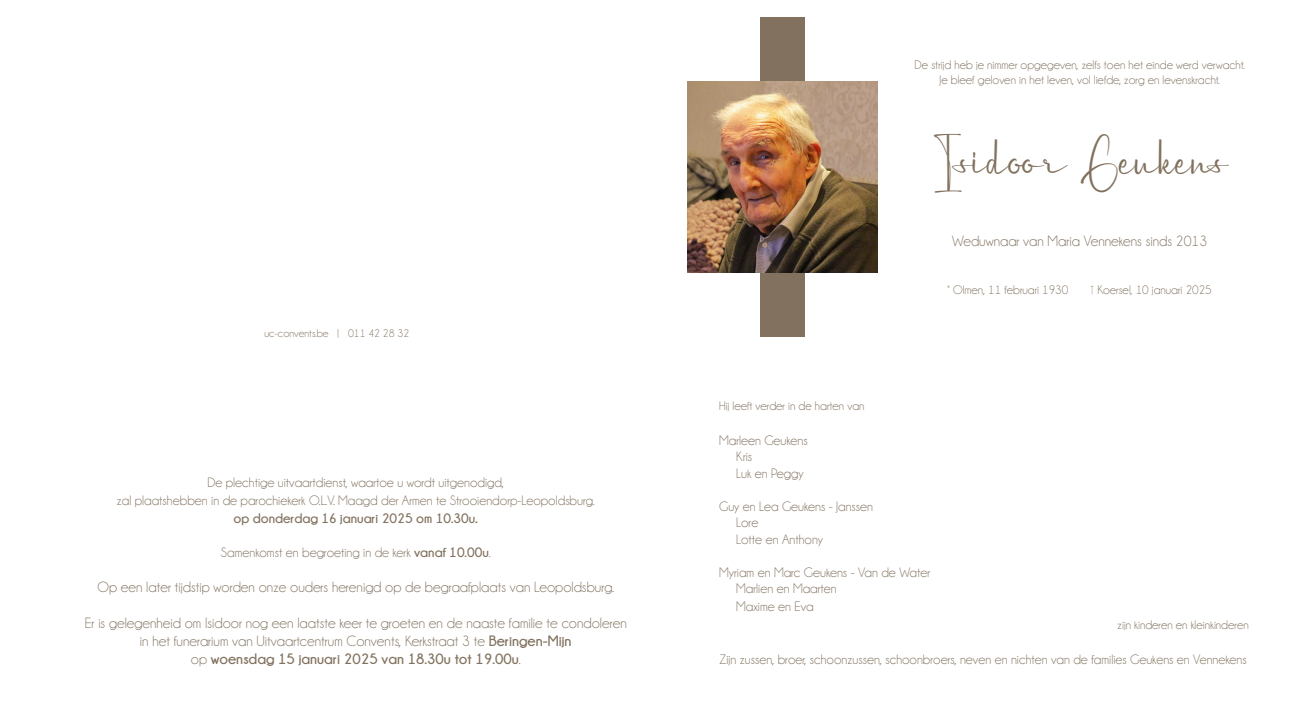
<style>
.page{position:relative;width:1312px;height:709px;background:#fff}
.page>*{position:absolute;margin:0;border:0;box-sizing:border-box;transform-origin:0 0}
.t1{font:36.25px "A Star Demo";color:#81715e}
.t2{font:15px "Champagne&Limousines";color:#81715e}
.t3{font:700 15px "Champagne&Limousines";color:#81715e}
.t4{font:13.75px "Champagne&Limousines";color:#81715e}
.t5{font:700 13.75px "Champagne&Limousines";color:#81715e}
.t6{font:12.5px "Champagne&Limousines";color:#81715e}
.t7{font:11.25px "Champagne&Limousines";color:#81715e}
.s1{font-size:15px}
.s2{font-weight:700}
.s3{font-weight:400}
</style>
<div class="page">
<div style="left:759px;top:18px;width:45px;height:319px;background:#81715e"></div>
<img style="left:687px;top:82px;width:190px;height:190px">
<p class="t7" style="left:264px;top:327px;width:146px">uc-convents.be | 011 42 28 32</p>
<p class="t4" style="left:207px;top:475px;width:298px">De plechtige uitvaartdienst, waartoe u wordt uitgenodigd,</p>
<p class="t4" style="left:117px;top:493px;width:479px">zal plaatshebben in de parochiekerk O.L.V. Maagd der Armen te Strooiendorp-Leopoldsburg.</p>
<p class="t5" style="left:233px;top:510px;width:246px">op donderdag 16 januari 2025 om 10.30u<span class="s1">.</span></p>
<p class="t4" style="left:221px;top:545px;width:271px">Samenkomst en begroeting in de kerk <span class="s2">vanaf 10.00u</span>.</p>
<p class="t2" style="left:97px;top:579px;width:518px">Op een later tijdstip worden onze ouders herenigd op de begraafplaats van Leopoldsburg.</p>
<p class="t2" style="left:85px;top:615px;width:543px">Er is gelegenheid om Isidoor nog een laatste keer te groeten en de naaste familie te condoleren</p>
<p class="t2" style="left:140px;top:633px;width:433px">in het funerarium van Uitvaartcentrum Convents, Kerkstraat 3 te <span class="s2">Beringen-Mijn</span></p>
<p class="t3" style="left:191px;top:650px;width:331px"><span class="s3">op</span> woensdag 15 januari 2025 van 18.30u tot 19.00u<span class="s3">.</span></p>
<p class="t6" style="left:914px;top:58px;width:331px">De strijd heb je nimmer opgegeven, zelfs toen het einde werd verwacht.</p>
<p class="t6" style="left:939px;top:73px;width:282px">Je bleef geloven in het leven, vol liefde, zorg en levenskracht.</p>
<p class="t1" style="left:931px;top:140px;width:297px">Isidoor Geukens</p>
<p class="t2" style="left:951px;top:233px;width:256px">Weduwnaar van Maria Vennekens sinds 2013</p>
<p class="t6" style="left:947px;top:283px;width:122px">° Olmen, 11 februari 1930</p>
<p class="t6" style="left:1089px;top:283px;width:123px">† Koersel, 10 januari 2025</p>
<p class="t6" style="left:719px;top:399px;width:147px">Hij leeft verder in de harten van</p>
<p class="t4" style="left:719px;top:433px;width:90px">Marleen Geukens</p>
<p class="t4" style="left:736px;top:449px;width:17px">Kris</p>
<p class="t4" style="left:736px;top:466px;width:69px">Luk en Peggy</p>
<p class="t4" style="left:719px;top:499px;width:155px">Guy en Lea Geukens - Janssen</p>
<p class="t4" style="left:736px;top:515px;width:24px">Lore</p>
<p class="t4" style="left:736px;top:532px;width:88px">Lotte en Anthony</p>
<p class="t4" style="left:719px;top:565px;width:212px">Myriam en Marc Geukens - Van de Water</p>
<p class="t4" style="left:736px;top:581px;width:102px">Marlien en Maarten</p>
<p class="t4" style="left:736px;top:599px;width:79px">Maxime en Eva</p>
<p class="t6" style="left:1117px;top:618px;width:133px">zijn kinderen en kleinkinderen</p>
<p class="t4" style="left:719px;top:652px;width:529px">Zijn zussen, broer, schoonzussen, schoonbroers, neven en nichten van de families Geukens en Vennekens</p>
</div>
